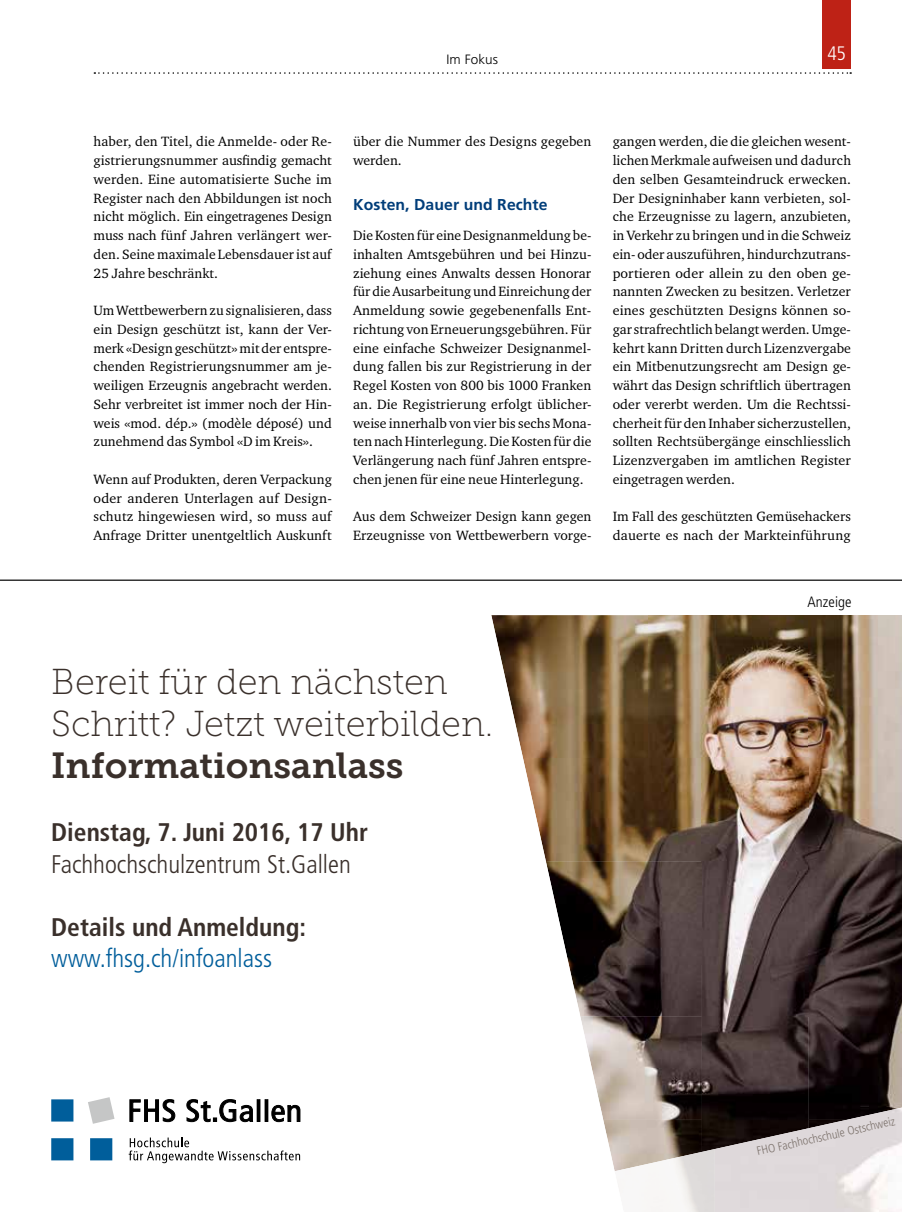
<style>
.page{position:relative;width:902px;height:1212px;background:#fff}
.page>*{position:absolute;margin:0;border:0;box-sizing:border-box;transform-origin:0 0}
.t1{font:36px/42px "Museo Slab 100";color:#3a302b}
.t2{font:36px "Museo Slab 700";color:#3a302b}
.t3{font:700 condensed 25.5px "Frutiger";color:#3a302b}
.t4{font:300 condensed 25.5px "Frutiger";color:#3a302b}
.t5{font:300 condensed 25.5px "Frutiger";color:#005e9b}
.t6{font:300 condensed 19.5px "Frutiger LT Std";color:#fff}
.t7{font:700 15.75px "Frutiger LT Std";letter-spacing:.005em;color:#003d79}
.t8{font:300 condensed 15px "Frutiger LT Std";letter-spacing:.005em;color:#000}
.t9{font:13.8px/18.8px "Charter ITC Std";letter-spacing:.005em;color:#000;text-align:justify}
.t10{font:300 13.5px "Frutiger LT Std";letter-spacing:.005em;color:#000}
.t11{font:300 condensed 12px "Frutiger";color:#7d736d}
</style>
<div class="page">
<svg style="left:94px;top:72px;width:757px;height:2px"></svg>
<div style="left:822px;top:0;width:28px;height:68px;background:#be2216"></div>
<hr style="left:0;top:579px;width:901px;height:2px;background:#000">
<img style="left:623px;top:615px;width:185px;height:143px">
<img style="left:808px;top:615px;width:93px;height:492px">
<img style="left:623px;top:758px;width:78px;height:103px">
<img style="left:701px;top:758px;width:107px;height:391px">
<img style="left:623px;top:861px;width:78px;height:155px">
<img style="left:623px;top:1016px;width:78px;height:103px">
<img style="left:623px;top:1119px;width:78px;height:30px">
<svg style="left:51px;top:615px;width:572px;height:552px"></svg>
<img style="left:714px;top:1107px;width:187px;height:105px">
<img style="left:614px;top:1149px;width:100px;height:21px">
<svg style="left:614px;top:1170px;width:237px;height:42px"></svg>
<svg style="left:51px;top:1097px;width:63px;height:63px"></svg>
<svg style="left:129px;top:1095px;width:171px;height:68px"></svg>
<p class="t10" style="left:446px;top:51px;width:53px">Im Fokus</p>
<h3 class="t6" style="left:827px;top:42px;width:20px">45</h3>
<p class="t9" style="left:94px;top:132px;width:240px">haber, den Titel, die Anmelde- oder Re&shy;gistrierungsnummer ausfindig gemacht werden. Eine automatisierte Suche im Register nach den Abbildungen ist noch nicht möglich. Ein eingetragenes Design muss nach fünf Jahren verlängert wer&shy;den. Seine maximale Lebensdauer ist auf 25 Jahre beschränkt.</p>
<p class="t9" style="left:94px;top:301px;width:240px">Um Wettbewerbern zu signalisieren, dass ein Design geschützt ist, kann der Ver&shy;merk «Design geschützt» mit der entspre&shy;chenden Registrierungsnummer am je&shy;weiligen Erzeugnis angebracht werden.<br>Sehr verbreitet ist immer noch der Hin&shy;weis «mod. dép.» (modèle déposé) und zunehmend das Symbol «D im Kreis».</p>
<p class="t9" style="left:94px;top:469px;width:240px">Wenn auf Produkten, deren Verpackung oder anderen Unterlagen auf Design&shy;schutz hingewiesen wird, so muss auf Anfrage Dritter unentgeltlich Auskunft</p>
<p class="t9" style="left:353px;top:132px;width:240px">über die Nummer des Designs gegeben werden.</p>
<p class="t7" style="left:353px;top:195px;width:196px">Kosten, Dauer und Rechte</p>
<p class="t9" style="left:353px;top:226px;width:240px">Die Kosten für eine Designanmeldung be&shy;inhalten Amtsgebühren und bei Hinzu&shy;ziehung eines Anwalts dessen Honorar für die Ausarbeitung und Einreichung der Anmeldung sowie gegebenenfalls Ent&shy;richtung von Erneuerungsgebühren. Für eine einfache Schweizer Designanmel&shy;dung fallen bis zur Registrierung in der Regel Kosten von 800 bis 1000 Franken an. Die Registrierung erfolgt üblicher&shy;weise innerhalb von vier bis sechs Mona&shy;ten nach Hinterlegung. Die Kosten für die Verlängerung nach fünf Jahren entspre&shy;chen jenen für eine neue Hinterlegung.</p>
<p class="t9" style="left:353px;top:507px;width:240px">Aus dem Schweizer Design kann gegen<br>Erzeugnisse von Wettbewerbern vorge-</p>
<p class="t9" style="left:612px;top:132px;width:240px">gangen werden, die die gleichen wesent&shy;lichen Merkmale aufweisen und dadurch den selben Gesamteindruck erwecken.<br>Der Designinhaber kann verbieten, sol&shy;che Erzeugnisse zu lagern, anzubieten, in Verkehr zu bringen und in die Schweiz ein- oder auszuführen, hindurchzutrans&shy;portieren oder allein zu den oben ge&shy;nannten Zwecken zu besitzen. Verletzer eines geschützten Designs können so&shy;gar strafrechtlich belangt werden. Umge&shy;kehrt kann Dritten durch Lizenzvergabe ein Mitbenutzungsrecht am Design ge&shy;währt das Design schriftlich übertragen oder vererbt werden. Um die Rechtssi&shy;cherheit für den Inhaber sicherzustellen, sollten Rechtsübergänge einschliesslich Lizenzvergaben im amtlichen Register eingetragen werden.</p>
<p class="t9" style="left:612px;top:507px;width:240px">Im Fall des geschützten Gemüsehackers dauerte es nach der Markteinführung</p>
<p class="t8" style="left:807px;top:593px;width:45px">Anzeige</p>
<h1 class="t1" style="left:51px;top:661px;width:443px">Bereit für den nächsten<br>Schritt? Jetzt weiterbilden.</h1>
<h1 class="t2" style="left:51px;top:745px;width:354px">Informationsanlass</h1>
<h2 class="t3" style="left:51px;top:817px;width:318px">Dienstag, 7. Juni 2016, 17 Uhr</h2>
<h2 class="t4" style="left:51px;top:849px;width:301px">Fachhochschulzentrum St.Gallen</h2>
<h2 class="t3" style="left:51px;top:912px;width:256px">Details und Anmeldung:</h2>
<h2 class="t5" style="left:51px;top:944px;width:222px">www.fhsg.ch/infoanlass</h2>
<p class="t11" style="left:755px;top:1144px;width:143px;rotate:-12deg">FHO Fachhochschule Ostschweiz</p>
</div>
